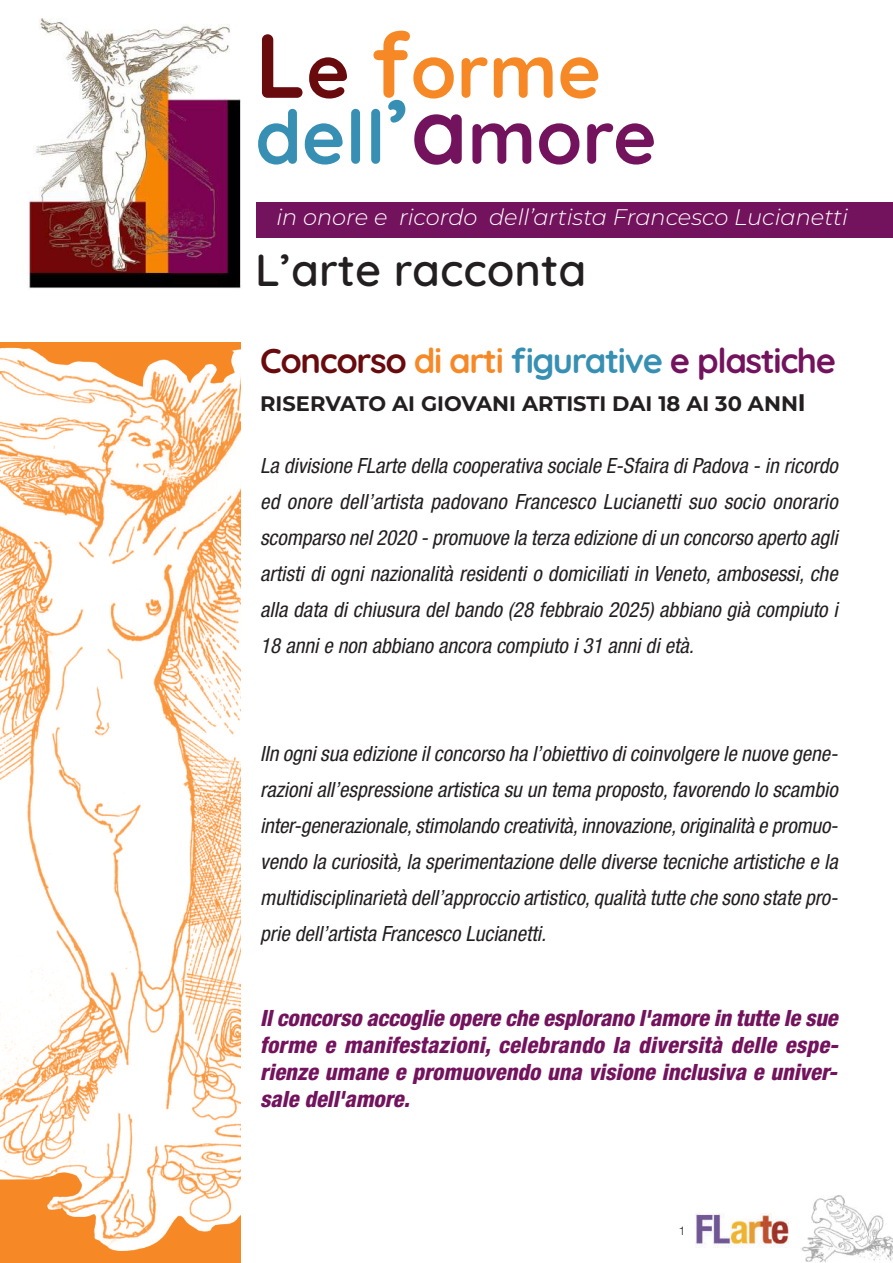
<style>
.page{position:relative;width:893px;height:1263px;background:#fff}
.page>*{position:absolute;margin:0;border:0;box-sizing:border-box;transform-origin:0 0}
.t1{font:700 74.25px/66px "Quicksand";color:#f68926}
.t2{font:600 45px "Quicksand";color:#231f20}
.t3{font:700 34.5px "Quicksand";letter-spacing:-.04em;color:#3790b3}
.t4{font:italic 800 condensed 22.5px/27px "Helvetica Neue";color:#74135d;text-align:justify}
.t5{font:italic 300 22.5px "Montserrat";color:#fff}
.t6{font:italic condensed 21px/36px "Helvetica Neue";color:#231f20;text-align:justify}
.t7{font:700 21px "Montserrat";color:#231f20}
.t8{font:300 12px "Helvetica Neue";color:#231f20}
.s1{font-size:90.75px;color:#690a0d}
.s2{color:#690a0d}
.s3{font-size:90.75px}
.s4{color:#3790b3}
.s5{font-size:90.75px;color:#3790b3}
.s6{font-size:90.75px;color:#74135d}
.s7{color:#74135d}
.s8{color:#f68926}
.s9{font-size:24px}
</style>
<div class="page">
<img style="left:696px;top:1213px;width:92px;height:35px">
<img style="left:801px;top:1195px;width:92px;height:68px">
<img style="left:0;top:342px;width:241px;height:908px">
<div style="left:241px;top:202px;width:652px;height:36px;background:#74135d"></div>
<img style="left:28px;top:18px;width:227px;height:272px">
<h1 class="t1" style="left:255px;top:45px;width:403px"><span class="s1">L</span><span class="s2">e</span> <span class="s3">f</span>orme <span class="s4">dell</span><span class="s5">’</span><span class="s6">a</span><span class="s7">more</span></h1>
<p class="t5" style="left:276px;top:204px;width:573px">in onore e ricordo dell’artista Francesco Lucianetti</p>
<h2 class="t2" style="left:255px;top:245px;width:333px">L’arte racconta</h2>
<h3 class="t3" style="left:260px;top:348px;width:577px"><span class="s2">Concorso</span> <span class="s8">di arti</span> figurative <span class="s7">e plastiche</span></h3>
<p class="t7" style="left:260px;top:391px;width:547px">RISERVATO AI GIOVANI ARTISTI DAI 18 AI 30 ANN<span class="s9">I</span></p>
<p class="t6" style="left:260px;top:449px;width:579px">La divisione FLarte della cooperativa sociale E-Sfaira di Padova - in ricordo ed onore dell’artista padovano Francesco Lucianetti suo socio onorario scomparso nel 2020 - promuove la terza edizione di un concorso aperto agli artisti di ogni nazionalità residenti o domiciliati in Veneto, ambosessi, che alla data di chiusura del bando (28 febbraio 2025) abbiano già compiuto i 18 anni e non abbiano ancora compiuto i 31 anni di età.</p>
<p class="t6" style="left:260px;top:737px;width:579px">IIn ogni sua edizione il concorso ha l’obiettivo di coinvolgere le nuove gene&shy;razioni all’espressione artistica su un tema proposto, favorendo lo scambio inter-generazionale, stimolando creatività, innovazione, originalità e promuo&shy;vendo la curiosità, la sperimentazione delle diverse tecniche artistiche e la multidisciplinarietà dell’approccio artistico, qualità tutte che sono state pro&shy;prie dell’artista Francesco Lucianetti.</p>
<p class="t4" style="left:260px;top:1006px;width:580px">Il concorso accoglie opere che esplorano l'amore in tutte le sue forme e manifestazioni, celebrando la diversità delle espe&shy;rienze umane e promuovendo una visione inclusiva e univer&shy;sale dell'amore.</p>
<p class="t8" style="left:679px;top:1223px;width:8px">1</p>
</div>
